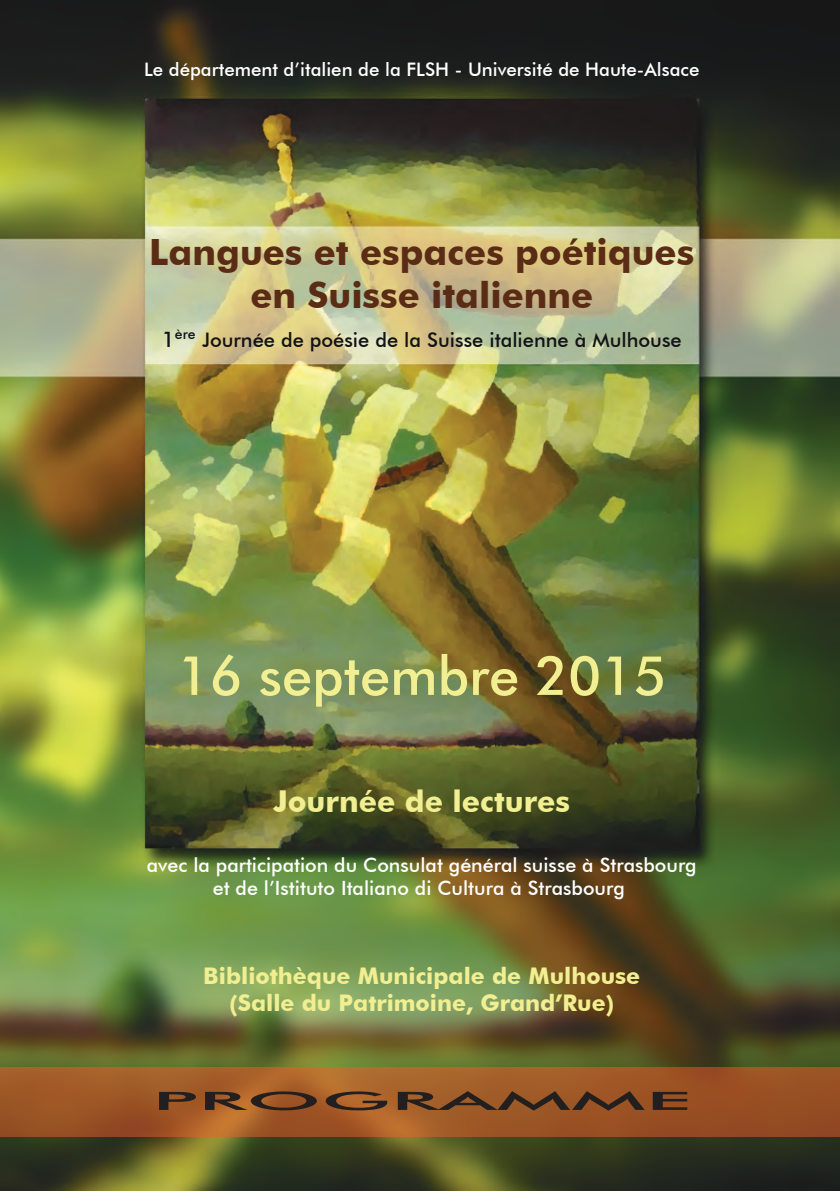
<style>
.page{position:relative;width:840px;height:1191px;background:#fff}
.page>*{position:absolute;margin:0;border:0;box-sizing:border-box;transform-origin:0 0}
.t1{font:500 54.2px "Futura BT";color:#f1ef91}
.t2{font:700 36.2px/43.4px "Futura BT";color:#5a2c15;text-align:center}
.t3{font:700 30px "Futura BT";color:#f1ef91}
.t4{font:500 25.2px "Futura BT";color:#241f1f;scale:3.43 1}
.t5{font:700 23px/27.6px "Futura BT";color:#f1ef91;text-align:center}
.t6{font:500 20px "Futura BT";color:#111314}
.t7{font:500 19.6px/23.6px "Futura BT";color:#fff;text-align:center}
.t8{font:500 18.6px "Futura BT";color:#fff}
.s1{font-size:21.6px}
</style>
<div class="page">
<img style="left:0;top:0;width:839px;height:1191px">
<svg style="left:0;top:1067px;width:839px;height:69px;background:#a05826"></svg>
<p class="t8" style="left:144px;top:58px;width:556px">Le département d’italien de la FLSH - Université de Haute-Alsace</p>
<h2 class="t2" style="left:149px;top:230px;width:546px">Langues et espaces poétiques en Suisse italienne</h2>
<p class="t6" style="left:162px;top:327px;width:521px"><span class="s1">1</span><sup>ère</sup> Journée de poésie de la Suisse italienne à Mulhouse</p>
<h1 class="t1" style="left:177px;top:642px;width:490px">16 septembre 2015</h1>
<h3 class="t3" style="left:273px;top:783px;width:298px">Journée de lectures</h3>
<p class="t7" style="left:147px;top:853px;width:551px">avec la participation du Consulat général suisse à Strasbourg et de l’Istituto Italiano di Cultura à Strasbourg</p>
<p class="t5" style="left:203px;top:961px;width:438px">Bibliothèque Municipale de Mulhouse (Salle du Patrimoine, Grand’Rue)</p>
<p class="t4" style="left:152px;top:1085px;width:159px">PROGRAMME</p>
</div>
